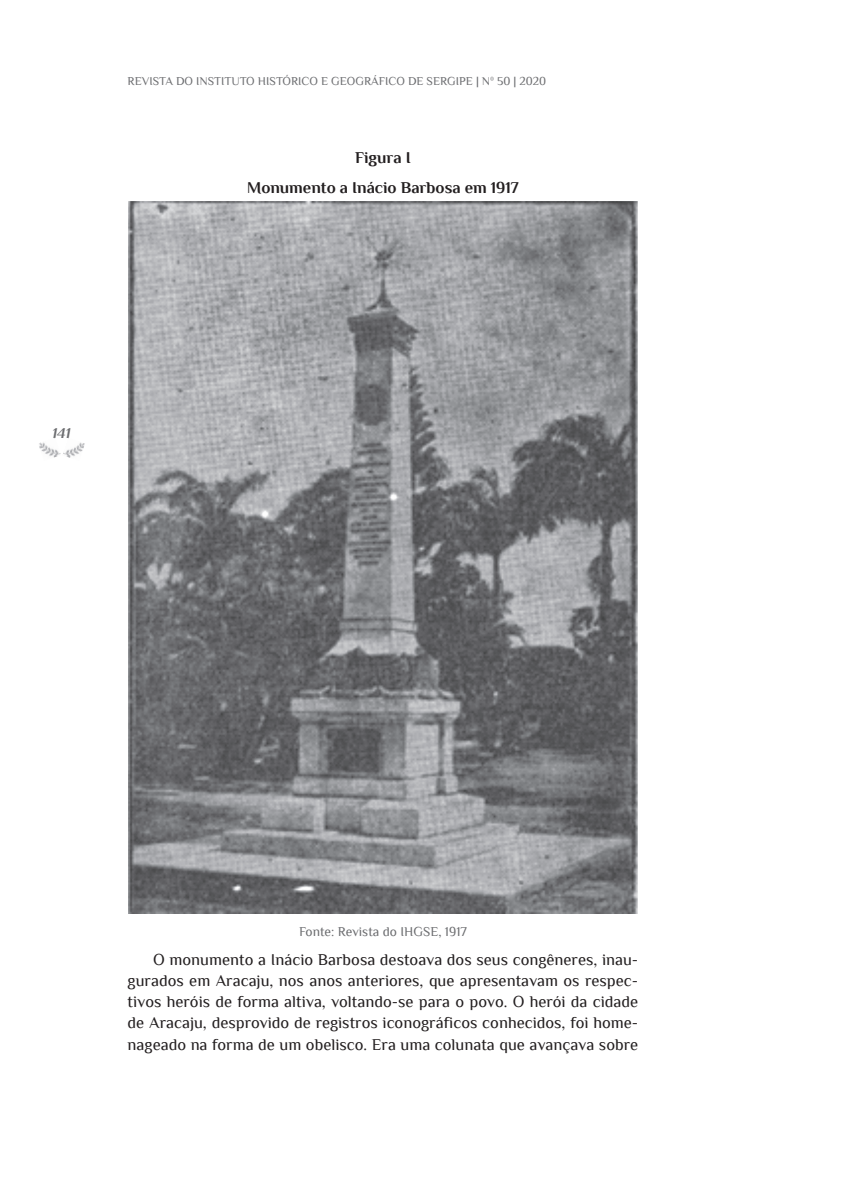
<style>
.page{position:relative;width:851px;height:1191px;background:#fff}
.page>*{position:absolute;margin:0;border:0;box-sizing:border-box;transform-origin:0 0}
.t1{font:16.5px/21px "Philosopher";color:#231f20;text-align:justify}
.t2{font:700 16.5px/29.5px "Philosopher";color:#231f20;text-align:center}
.t3{font:italic 700 15px "Philosopher";color:#6c6d70}
.t4{font:13.5px "Philosopher";color:#6c6d70}
.t5{font:12px "Philosopher";color:#6c6d70}
</style>
<div class="page">
<img style="left:39px;top:442px;width:46px;height:16px">
<img style="left:129px;top:201px;width:508px;height:712px">
<p class="t5" style="left:128px;top:75px;width:420px">REVISTA DO INSTITUTO HISTÓRICO E GEOGRÁFICO DE SERGIPE | Nº 50 | 2020</p>
<p class="t2" style="left:247px;top:143px;width:273px">Figura I<br>Monumento a Inácio Barbosa em 1917</p>
<p class="t3" style="left:52px;top:425px;width:20px">141</p>
<p class="t4" style="left:299px;top:924px;width:169px">Fonte: Revista do IHGSE, 1917</p>
<p class="t1" style="left:128px;top:949px;width:512px;text-indent:26px">O monumento a Inácio Barbosa destoava dos seus congêneres, inau&shy;gurados em Aracaju, nos anos anteriores, que apresentavam os respec&shy;tivos heróis de forma altiva, voltando-se para o povo. O herói da cidade de Aracaju, desprovido de registros iconográficos conhecidos, foi home&shy;nageado na forma de um obelisco. Era uma colunata que avançava sobre</p>
</div>
